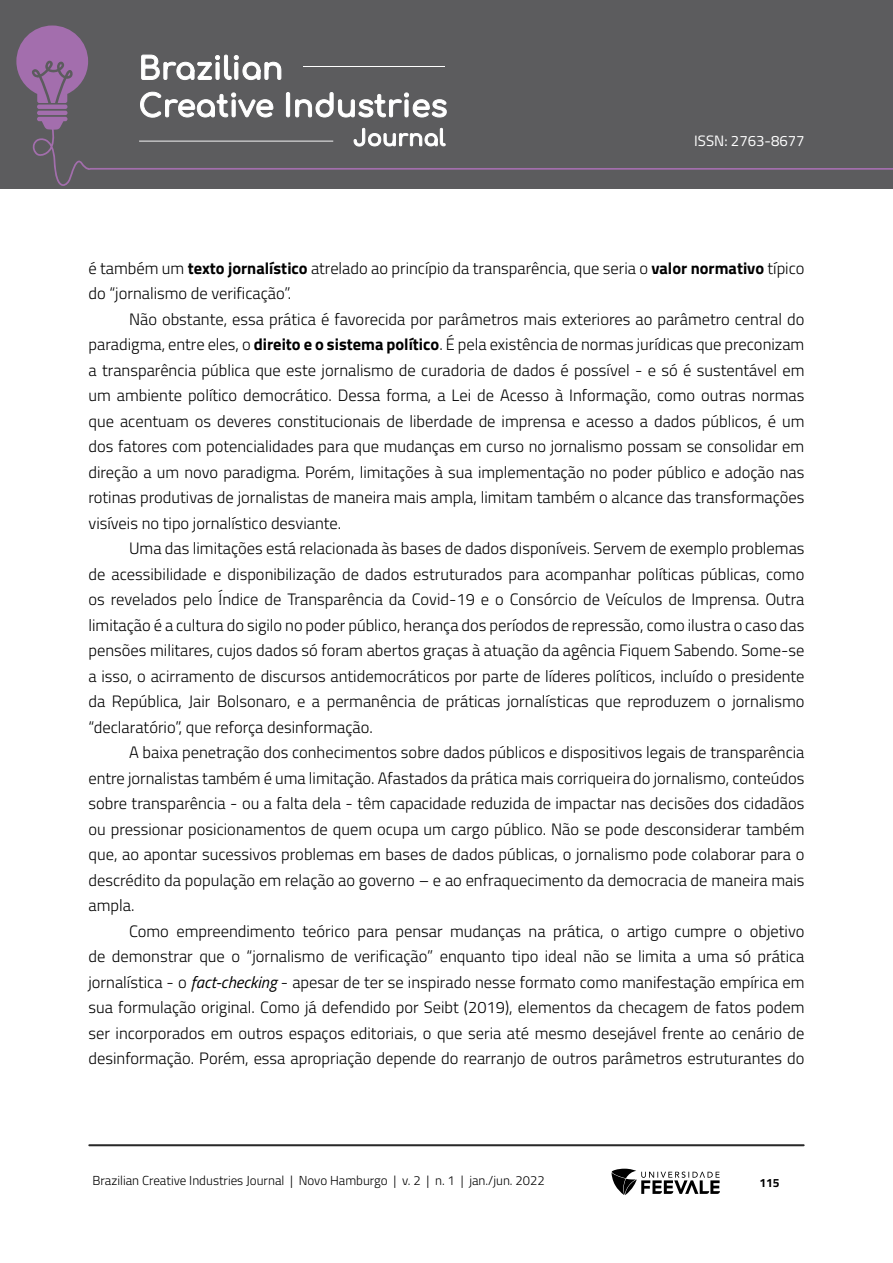
<style>
.page{position:relative;width:893px;height:1263px;background:#fff}
.page>*{position:absolute;margin:0;border:0;box-sizing:border-box;transform-origin:0 0}
.Corpo_de_texto{font:300 16.5px/25.5px "Titillium Web";color:#000;text-align:justify}
.t1{font:15px "Titillium Web";color:#fff}
.t2{font:300 13.05px "Titillium Web";color:#000}
.t3{font:700 12px "Titillium Web";color:#000}
.s1{font-weight:700}
.s2{font-weight:400;font-style:italic}
</style>
<div class="page">
<div style="left:0;top:0;width:893px;height:188px;background:#5c5c5e"></div>
<hr style="left:37px;top:111px;width:30px;height:4px;background:#a36ead;border-radius:2px">
<svg style="left:37px;top:117px;width:30px;height:11px"></svg>
<hr style="left:37px;top:105px;width:30px;height:4px;background:#a36ead;border-radius:2px">
<svg style="left:16px;top:26px;width:72px;height:77px"></svg>
<svg style="left:32px;top:128px;width:861px;height:58px"></svg>
<hr style="left:89px;top:1144px;width:715px;height:2px;background:#282828">
<svg style="left:611px;top:1169px;width:109px;height:26px"></svg>
<svg style="left:141px;top:54px;width:141px;height:26px"></svg>
<svg style="left:140px;top:91px;width:134px;height:27px"></svg>
<svg style="left:285px;top:92px;width:162px;height:26px"></svg>
<svg style="left:353px;top:127px;width:93px;height:20px"></svg>
<hr style="left:303px;top:66px;width:142px;height:1px;background:#fff">
<hr style="left:139px;top:141px;width:194px;height:1px;background:#fff">
<p class="t1" style="left:694px;top:130px;width:112px">ISSN: 2763-8677</p>
<p class="Corpo_de_texto" style="left:88px;top:254px;width:717px">é também um <span class="s1">texto jornalístico</span> atrelado ao princípio da transparência, que seria o <span class="s1">valor normativo</span> típico do “jornalismo de verificação”.</p>
<p class="Corpo_de_texto" style="left:88px;top:305px;width:718px;text-indent:40px">Não obstante, essa prática é favorecida por parâmetros mais exteriores ao parâmetro central do paradigma, entre eles, o <span class="s1">direito e o sistema político</span>. É pela existência de normas jurídicas que preconizam a transparência pública que este jornalismo de curadoria de dados é possível - e só é sustentável em um ambiente político democrático. Dessa forma, a Lei de Acesso à Informação, como outras normas que acentuam os deveres constitucionais de liberdade de imprensa e acesso a dados públicos, é um dos fatores com potencialidades para que mudanças em curso no jornalismo possam se consolidar em direção a um novo paradigma. Porém, limitações à sua implementação no poder público e adoção nas rotinas produtivas de jornalistas de maneira mais ampla, limitam também o alcance das transformações visíveis no tipo jornalístico desviante.</p>
<p class="Corpo_de_texto" style="left:88px;top:535px;width:717px;text-indent:40px">Uma das limitações está relacionada às bases de dados disponíveis. Servem de exemplo problemas de acessibilidade e disponibilização de dados estruturados para acompanhar políticas públicas, como os revelados pelo Índice de Transparência da Covid-19 e o Consórcio de Veículos de Imprensa. Outra limitação é a cultura do sigilo no poder público, herança dos períodos de repressão, como ilustra o caso das pensões militares, cujos dados só foram abertos graças à atuação da agência Fiquem Sabendo. Some-se a isso, o acirramento de discursos antidemocráticos por parte de líderes políticos, incluído o presidente da República, Jair Bolsonaro, e a permanência de práticas jornalísticas que reproduzem o jornalismo “declaratório”, que reforça desinformação.</p>
<p class="Corpo_de_texto" style="left:88px;top:739px;width:718px;text-indent:40px">A baixa penetração dos conhecimentos sobre dados públicos e dispositivos legais de transparência entre jornalistas também é uma limitação. Afastados da prática mais corriqueira do jornalismo, conteúdos sobre transparência - ou a falta dela - têm capacidade reduzida de impactar nas decisões dos cidadãos ou pressionar posicionamentos de quem ocupa um cargo público. Não se pode desconsiderar também que, ao apontar sucessivos problemas em bases de dados públicas, o jornalismo pode colaborar para o descrédito da população em relação ao governo – e ao enfraquecimento da democracia de maneira mais ampla.</p>
<p class="Corpo_de_texto" style="left:88px;top:917px;width:718px;text-indent:40px">Como empreendimento teórico para pensar mudanças na prática, o artigo cumpre o objetivo de demonstrar que o “jornalismo de verificação” enquanto tipo ideal não se limita a uma só prática jornalística - o <span class="s2">fact-checking</span> - apesar de ter se inspirado nesse formato como manifestação empírica em sua formulação original. Como já defendido por Seibt (2019), elementos da checagem de fatos podem ser incorporados em outros espaços editoriais, o que seria até mesmo desejável frente ao cenário de desinformação. Porém, essa apropriação depende do rearranjo de outros parâmetros estruturantes do</p>
<p class="t2" style="left:92px;top:1171px;width:454px">Brazilian Creative Industries Journal | Novo Hamburgo | v. 2 | n. 1 | jan./jun. 2022</p>
<p class="t3" style="left:759px;top:1174px;width:22px">115</p>
</div>
